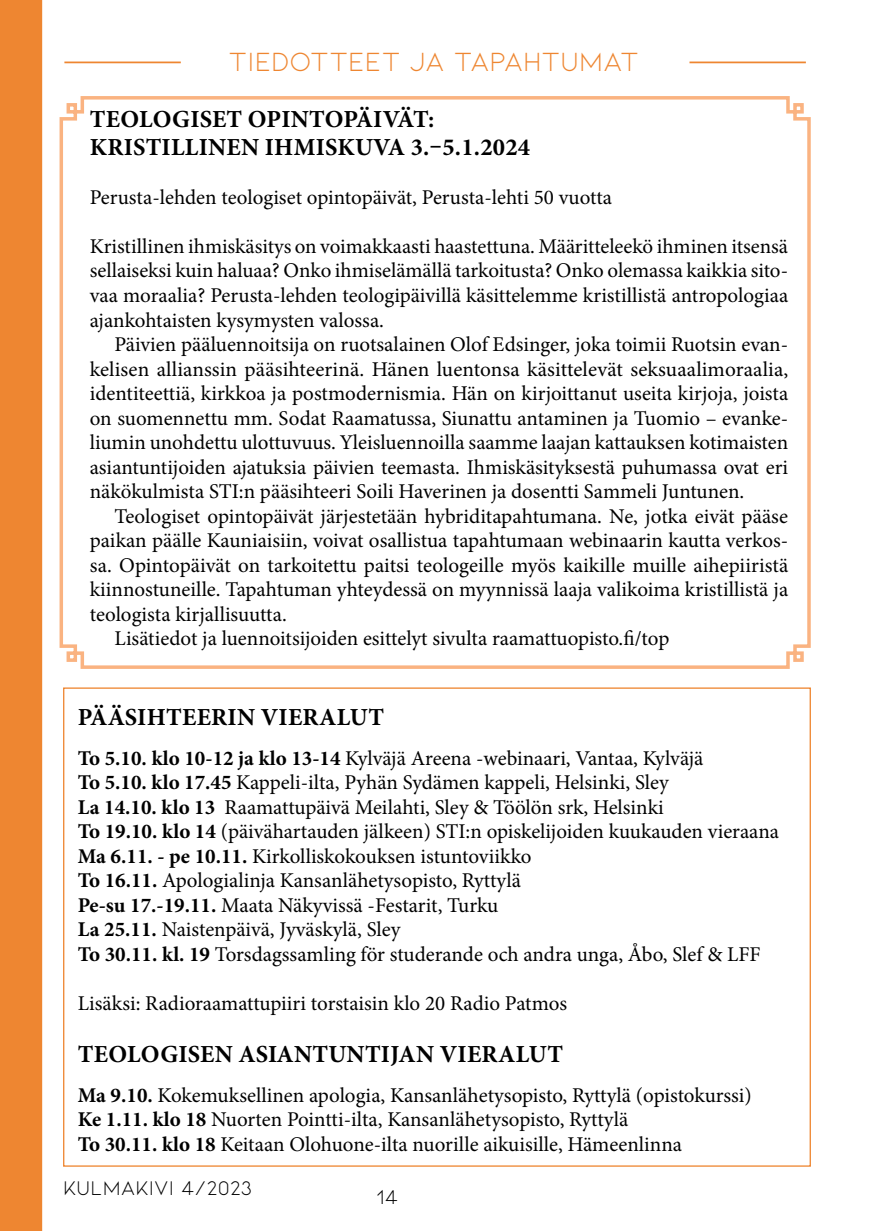
<style>
.page{position:relative;width:874px;height:1231px;background:#fff}
.page>*{position:absolute;margin:0;border:0;box-sizing:border-box;transform-origin:0 0}
.t1{font:28px "Kiona";color:#ee8631}
.t2{font:700 24.5px/28px "Minion Pro";letter-spacing:.01em;color:#000}
.t3{font:21px/24.5px "Minion Pro";color:#000;text-align:justify}
.t4{font:21px "Kiona";color:#000}
.s1{font-weight:700}
</style>
<div class="page">
<div style="left:0;top:0;width:42px;height:1230px;background:#ee8631"></div>
<hr style="left:689px;top:61px;width:116px;height:2px;background:#ee8631">
<hr style="left:64px;top:61px;width:117px;height:2px;background:#ee8631">
<svg style="left:59px;top:96px;width:752px;height:573px"></svg>
<h1 class="t1" style="left:228px;top:46px;width:411px">TIEDOTTEET JA TAPAHTUMAT</h1>
<p class="t2" style="left:90px;top:105px;width:441px">TEOLOGISET OPINTOPÄIVÄT:<br>KRISTILLINEN IHMISKUVA 3.–5.1.2024</p>
<p class="t3" style="left:90px;top:185px;width:523px">Perusta-lehden teologiset opintopäivät, Perusta-lehti 50 vuotta</p>
<p class="t3" style="left:90px;top:234px;width:699px">Kristillinen ihmiskäsitys on voimakkaasti haastettuna. Määritteleekö ihminen itsensä sellaiseksi kuin haluaa? Onko ihmiselämällä tarkoitusta? Onko olemassa kaikkia sito&shy;vaa moraalia? Perusta-lehden teologipäivillä käsittelemme kristillistä antropologiaa ajankohtaisten kysymysten valossa.</p>
<p class="t3" style="left:90px;top:332px;width:699px;text-indent:25px">Päivien pääluennoitsija on ruotsalainen Olof Edsinger, joka toimii Ruotsin evan&shy;kelisen allianssin pääsihteerinä. Hänen luentonsa käsittelevät seksuaalimoraalia, identiteettiä, kirkkoa ja postmodernismia. Hän on kirjoittanut useita kirjoja, joista on suomennettu mm. Sodat Raamatussa, Siunattu antaminen ja Tuomio – evanke&shy;liumin unohdettu ulottuvuus. Yleisluennoilla saamme laajan kattauksen kotimaisten asiantuntijoiden ajatuksia päivien teemasta. Ihmiskäsityksestä puhumassa ovat eri näkökulmista STI:n pääsihteeri Soili Haverinen ja dosentti Sammeli Juntunen.</p>
<p class="t3" style="left:114px;top:503px;width:674px">Teologiset opintopäivät järjestetään hybriditapahtumana. Ne, jotka eivät pääse</p>
<p class="t3" style="left:90px;top:528px;width:699px">paikan päälle Kauniaisiin, voivat osallistua tapahtumaan webinaarin kautta verkos-</p>
<p class="t3" style="left:90px;top:552px;width:699px">sa. Opintopäivät on tarkoitettu paitsi teologeille myös kaikille muille aihepiiristä</p>
<p class="t3" style="left:90px;top:577px;width:699px">kiinnostuneille. Tapahtuman yhteydessä on myynnissä laaja valikoima kristillistä ja</p>
<p class="t3" style="left:90px;top:601px;width:198px">teologista kirjallisuutta.</p>
<p class="t3" style="left:114px;top:626px;width:556px">Lisätiedot ja luennoitsijoiden esittelyt sivulta raamattuopisto.fi/top</p>
<p class="t2" style="left:78px;top:703px;width:307px">PÄÄSIHTEERIN VIERALUT</p>
<p class="t3" style="left:78px;top:745px;width:702px;text-align:left"><span class="s1">To 5.10. klo 10-12 ja klo 13-14</span> Kylväjä Areena -webinaari, Vantaa, Kylväjä<br><span class="s1">To 5.10. klo 17.45</span> Kappeli-ilta, Pyhän Sydämen kappeli, Helsinki, Sley<br><span class="s1">La 14.10. klo 13</span> Raamattupäivä Meilahti, Sley &amp; Töölön srk, Helsinki<br><span class="s1">To 19.10. klo 14</span> (päivähartauden jälkeen) STI:n opiskelijoiden kuukauden vieraana <span class="s1">Ma 6.11. - pe 10.11.</span> Kirkolliskokouksen istuntoviikko<br><span class="s1">To 16.11.</span> Apologialinja Kansanlähetysopisto, Ryttylä<br><span class="s1">Pe-su 17.-19.11.</span> Maata Näkyvissä -Festarit, Turku<br><span class="s1">La 25.11.</span> Naistenpäivä, Jyväskylä, Sley<br><span class="s1">To 30.11. kl. 19</span> Torsdagssamling för studerande och andra unga, Åbo, Slef &amp; LFF</p>
<p class="t3" style="left:78px;top:990px;width:490px">Lisäksi: Radioraamattupiiri torstaisin klo 20 Radio Patmos</p>
<p class="t2" style="left:78px;top:1040px;width:486px">TEOLOGISEN ASIANTUNTIJAN VIERALUT</p>
<p class="t3" style="left:78px;top:1082px;width:675px;text-align:left"><span class="s1">Ma 9.10.</span> Kokemuksellinen apologia, Kansanlähetysopisto, Ryttylä (opistokurssi)<br><span class="s1">Ke 1.11. klo 18</span> Nuorten Pointti-ilta, Kansanlähetysopisto, Ryttylä<br><span class="s1">To 30.11. klo 18</span> Keitaan Olohuone-ilta nuorille aikuisille, Hämeenlinna</p>
<p class="t4" style="left:63px;top:1176px;width:191px">KULMAKIVI 4/2023</p>
<p class="t4" style="left:376px;top:1184px;width:23px">14</p>
</div>
